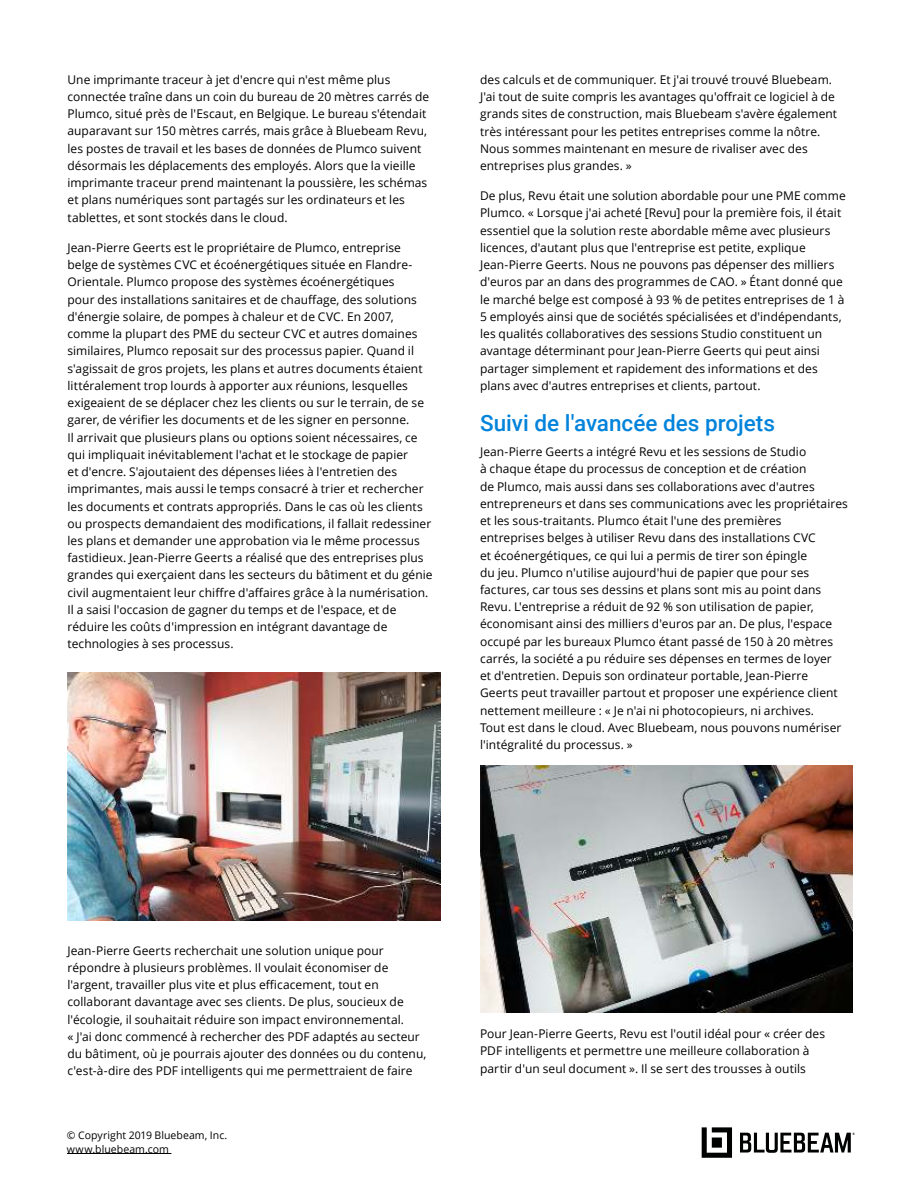
<style>
.page{position:relative;width:918px;height:1188px;background:#fff}
.page>*{position:absolute;margin:0;border:0;box-sizing:border-box;transform-origin:0 0}
.t1{font:500 22.5px "Roboto";color:#0083db}
.t2{font:12px/17.2px "Open Sans";letter-spacing:.005em;color:#000}
.t3{font:10.5px/13.5px "Open Sans";letter-spacing:.005em;color:#000}
</style>
<div class="page">
<hr style="left:67px;top:1153px;width:104px;height:1px;background:#000">
<svg style="left:702px;top:1127px;width:30px;height:31px"></svg>
<svg style="left:740px;top:1133px;width:115px;height:20px"></svg>
<img style="left:68px;top:672px;width:372px;height:248px">
<img style="left:480px;top:765px;width:373px;height:247px">
<p class="t2" style="left:68px;top:70px;width:363px">Une imprimante traceur à jet d'encre qui n'est même plus connectée traîne dans un coin du bureau de 20 mètres carrés de Plumco, situé près de l'Escaut, en Belgique. Le bureau s'étendait auparavant sur 150 mètres carrés, mais grâce à Bluebeam Revu, les postes de travail et les bases de données de Plumco suivent désormais les déplacements des employés. Alors que la vieille imprimante traceur prend maintenant la poussière, les schémas et plans numériques sont partagés sur les ordinateurs et les tablettes, et sont stockés dans le cloud.</p>
<p class="t2" style="left:68px;top:239px;width:367px">Jean-Pierre Geerts est le propriétaire de Plumco, entreprise belge de systèmes CVC et écoénergétiques située en Flandre-Orientale. Plumco propose des systèmes écoénergétiques<br>pour des installations sanitaires et de chauffage, des solutions d'énergie solaire, de pompes à chaleur et de CVC. En 2007, comme la plupart des PME du secteur CVC et autres domaines similaires, Plumco reposait sur des processus papier. Quand il s'agissait de gros projets, les plans et autres documents étaient littéralement trop lourds à apporter aux réunions, lesquelles exigeaient de se déplacer chez les clients ou sur le terrain, de se garer, de vérifier les documents et de les signer en personne.<br>Il arrivait que plusieurs plans ou options soient nécessaires, ce qui impliquait inévitablement l'achat et le stockage de papier<br>et d'encre. S'ajoutaient des dépenses liées à l'entretien des imprimantes, mais aussi le temps consacré à trier et rechercher les documents et contrats appropriés. Dans le cas où les clients ou prospects demandaient des modifications, il fallait redessiner les plans et demander une approbation via le même processus fastidieux. Jean-Pierre Geerts a réalisé que des entreprises plus grandes qui exerçaient dans les secteurs du bâtiment et du génie civil augmentaient leur chiffre d'affaires grâce à la numérisation.<br>Il a saisi l'occasion de gagner du temps et de l'espace, et de réduire les coûts d'impression en intégrant davantage de technologies à ses processus.</p>
<p class="t2" style="left:480px;top:70px;width:359px">des calculs et de communiquer. Et j'ai trouvé trouvé Bluebeam.<br>J'ai tout de suite compris les avantages qu'offrait ce logiciel à de grands sites de construction, mais Bluebeam s'avère également très intéressant pour les petites entreprises comme la nôtre.<br>Nous sommes maintenant en mesure de rivaliser avec des entreprises plus grandes. »</p>
<p class="t2" style="left:480px;top:188px;width:367px">De plus, Revu était une solution abordable pour une PME comme Plumco. « Lorsque j'ai acheté [Revu] pour la première fois, il était essentiel que la solution reste abordable même avec plusieurs licences, d'autant plus que l'entreprise est petite, explique Jean-Pierre Geerts. Nous ne pouvons pas dépenser des milliers d'euros par an dans des programmes de CAO. » Étant donné que le marché belge est composé à 93 % de petites entreprises de 1 à 5 employés ainsi que de sociétés spécialisées et d'indépendants, les qualités collaboratives des sessions Studio constituent un avantage déterminant pour Jean-Pierre Geerts qui peut ainsi partager simplement et rapidement des informations et des plans avec d'autres entreprises et clients, partout.</p>
<h1 class="t1" style="left:480px;top:415px;width:297px">Suivi de l'avancée des projets</h1>
<p class="t2" style="left:480px;top:443px;width:369px">Jean-Pierre Geerts a intégré Revu et les sessions de Studio<br>à chaque étape du processus de conception et de création<br>de Plumco, mais aussi dans ses collaborations avec d'autres entrepreneurs et dans ses communications avec les propriétaires et les sous-traitants. Plumco était l'une des premières entreprises belges à utiliser Revu dans des installations CVC<br>et écoénergétiques, ce qui lui a permis de tirer son épingle<br>du jeu. Plumco n'utilise aujourd'hui de papier que pour ses factures, car tous ses dessins et plans sont mis au point dans Revu. L'entreprise a réduit de 92 % son utilisation de papier, économisant ainsi des milliers d'euros par an. De plus, l'espace occupé par les bureaux Plumco étant passé de 150 à 20 mètres carrés, la société a pu réduire ses dépenses en termes de loyer<br>et d'entretien. Depuis son ordinateur portable, Jean-Pierre Geerts peut travailler partout et proposer une expérience client nettement meilleure : « Je n'ai ni photocopieurs, ni archives.<br>Tout est dans le cloud. Avec Bluebeam, nous pouvons numériser l'intégralité du processus. »</p>
<p class="t2" style="left:68px;top:941px;width:360px">Jean-Pierre Geerts recherchait une solution unique pour répondre à plusieurs problèmes. Il voulait économiser de l'argent, travailler plus vite et plus efficacement, tout en collaborant davantage avec ses clients. De plus, soucieux de l'écologie, il souhaitait réduire son impact environnemental.<br>« J'ai donc commencé à rechercher des PDF adaptés au secteur du bâtiment, où je pourrais ajouter des données ou du contenu, c'est-à-dire des PDF intelligents qui me permettraient de faire</p>
<p class="t3" style="left:67px;top:1130px;width:162px">© Copyright 2019 Bluebeam, Inc. www.bluebeam.com</p>
<p class="t2" style="left:480px;top:1025px;width:347px">Pour Jean-Pierre Geerts, Revu est l'outil idéal pour « créer des<br>PDF intelligents et permettre une meilleure collaboration à partir d'un seul document ». Il se sert des trousses à outils</p>
</div>
